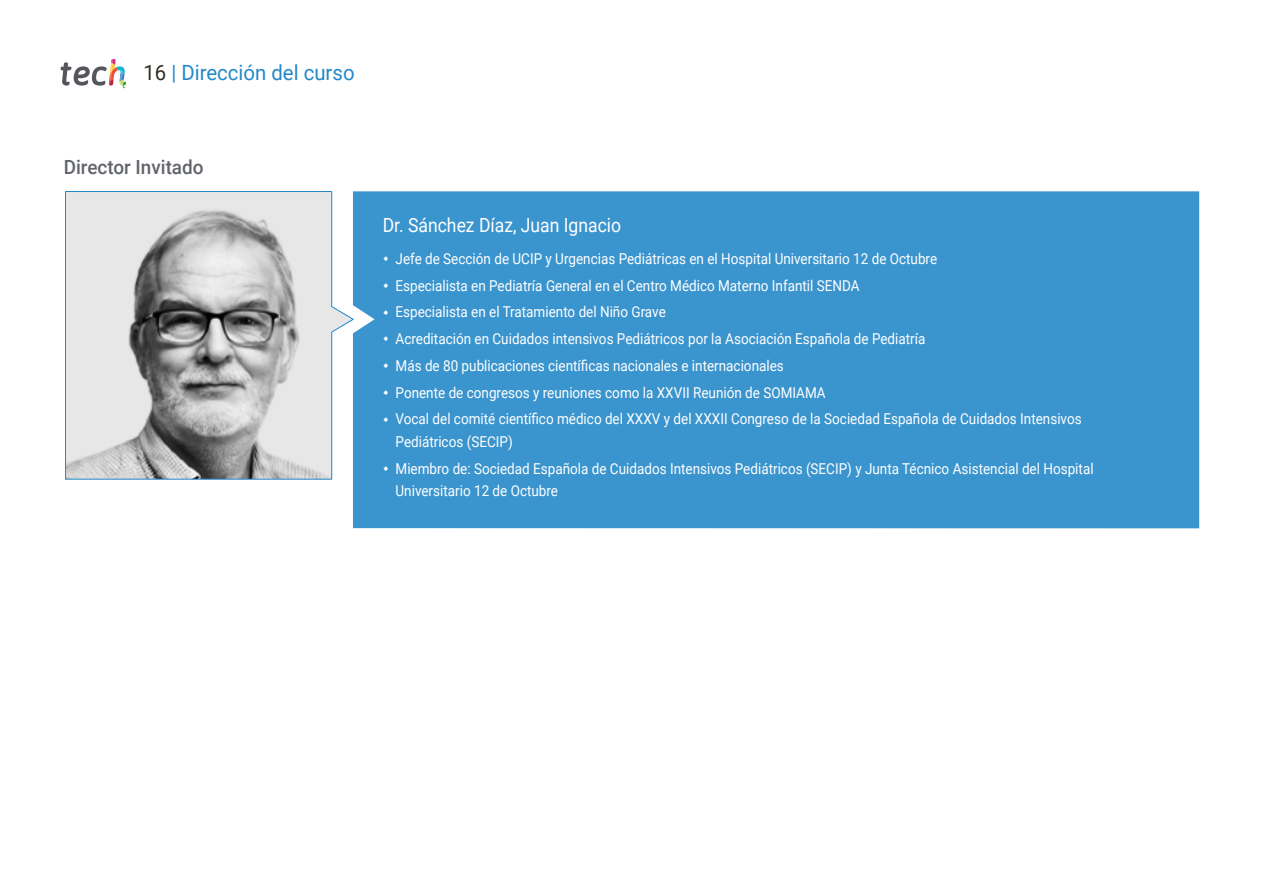
<style>
.page{position:relative;width:1263px;height:893px;background:#fff}
.page>*{position:absolute;margin:0;border:0;box-sizing:border-box;transform-origin:0 0}
.t1{font:21px "Roboto";color:#2488c9}
.t2{font:19.5px "Roboto";color:#fff;scale:.9 1}
.t3{font:500 19.5px "Roboto";color:#61646a}
.t4{font:15px/26.7px "Roboto";color:#fff;scale:.9 1}
.s1{color:#312e20}
</style>
<div class="page">
<svg style="left:61px;top:59px;width:65px;height:29px"></svg>
<div style="left:353px;top:191px;width:846px;height:337px;background:#3a94ce"></div>
<svg style="left:65px;top:191px;width:289px;height:289px;background:#c2c4c5"></svg>
<svg style="left:384px;top:256px;width:4px;height:5px"></svg>
<svg style="left:384px;top:283px;width:4px;height:5px"></svg>
<svg style="left:384px;top:310px;width:4px;height:5px"></svg>
<svg style="left:384px;top:337px;width:4px;height:5px"></svg>
<svg style="left:384px;top:363px;width:4px;height:5px"></svg>
<svg style="left:384px;top:390px;width:4px;height:5px"></svg>
<svg style="left:384px;top:417px;width:4px;height:5px"></svg>
<svg style="left:384px;top:466px;width:4px;height:5px"></svg>
<h1 class="t1" style="left:144px;top:57px;width:213px"><span class="s1">16</span> | Dirección del curso</h1>
<h2 class="t3" style="left:64px;top:153px;width:141px">Director Invitado</h2>
<h2 class="t2" style="left:383px;top:212px;width:266px">Dr. Sánchez Díaz, Juan Ignacio</h2>
<p class="t4" style="left:396px;top:245px;width:764px">Jefe de Sección de UCIP y Urgencias Pediátricas en el Hospital Universitario 12 de Octubre<br>Especialista en Pediatría General en el Centro Médico Materno Infantil SENDA<br>Especialista en el Tratamiento del Niño Grave<br>Acreditación en Cuidados intensivos Pediátricos por la Asociación Española de Pediatría<br>Más de 80 publicaciones científicas nacionales e internacionales<br>Ponente de congresos y reuniones como la XXVII Reunión de SOMIAMA<br>Vocal del comité científico médico del XXXV y del XXXII Congreso de la Sociedad Española de Cuidados Intensivos</p>
<p class="t4" style="left:396px;top:428px;width:777px">Pediátricos (SECIP)<br>Miembro de: Sociedad Española de Cuidados Intensivos Pediátricos (SECIP) y Junta Técnico Asistencial del Hospital</p>
<p class="t4" style="left:396px;top:477px;width:182px">Universitario 12 de Octubre</p>
</div>
